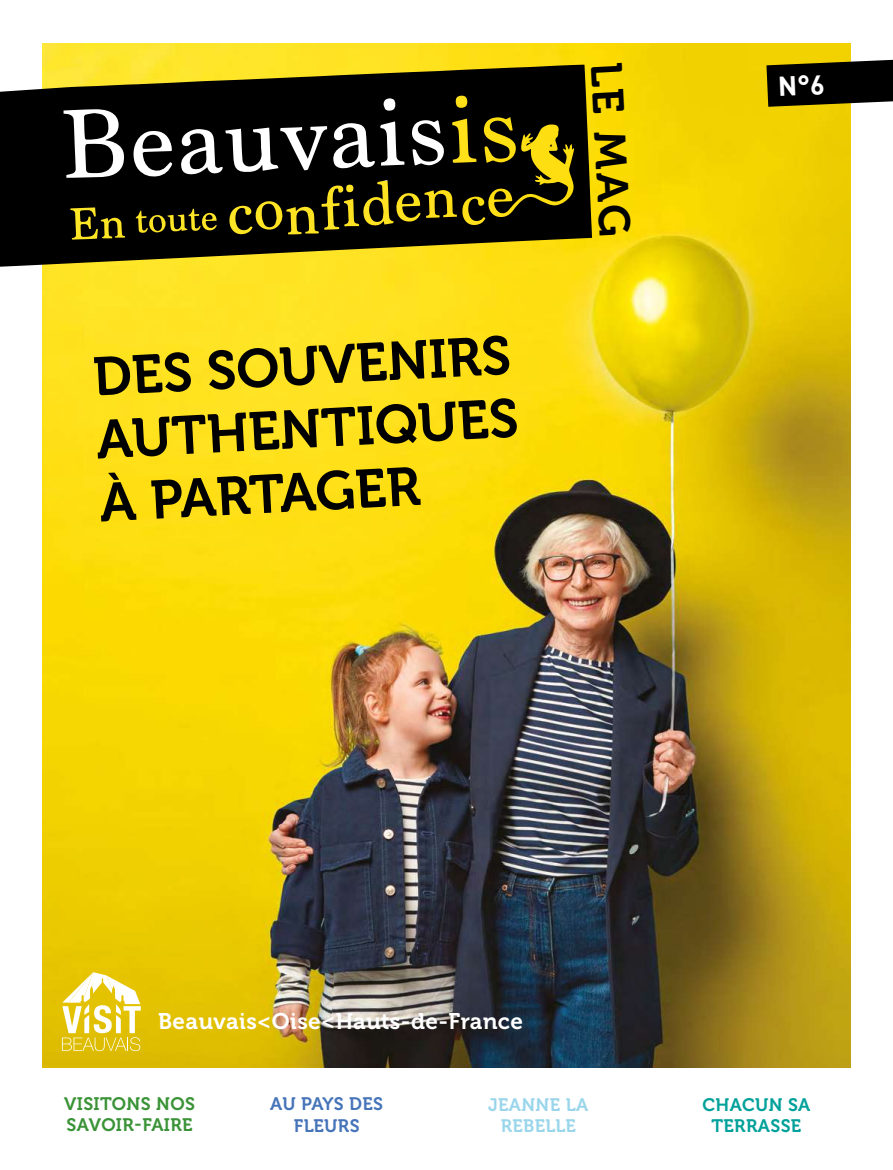
<style>
.page{position:relative;width:893px;height:1170px;background:#fff}
.page>*{position:absolute;margin:0;border:0;box-sizing:border-box;transform-origin:0 0}
.t1{font:54px/63px "Museo 700";color:#000;text-align:justify}
.t2{font:43.65px "Museo 700";color:#000}
.t3{font:22.5px "Museo 700";letter-spacing:.02em;color:#fff}
.t4{font:18px/21px "Museo 700";letter-spacing:.02em;color:#3a9336}
.t5{font:18px/21px "Museo 700";letter-spacing:.02em;color:#00a19a;text-align:center}
.t6{font:18px/21px "Museo 700";letter-spacing:.02em;color:#4674b9;text-align:center}
.t7{font:18px/21px "Museo 700";letter-spacing:.02em;color:#9ad6eb;text-align:center}
</style>
<div class="page">
<img style="left:42px;top:43px;width:808px;height:1024px">
<svg style="left:0;top:65px;width:592px;height:204px;background:#433d15"></svg>
<svg style="left:494px;top:190px;width:12px;height:10px"></svg>
<svg style="left:84px;top:113px;width:29px;height:60px"></svg>
<svg style="left:190px;top:150px;width:17px;height:20px"></svg>
<svg style="left:341px;top:144px;width:18px;height:20px"></svg>
<svg style="left:142px;top:134px;width:20px;height:15px"></svg>
<svg style="left:368px;top:199px;width:15px;height:23px"></svg>
<svg style="left:262px;top:203px;width:15px;height:24px"></svg>
<svg style="left:402px;top:195px;width:12px;height:9px"></svg>
<svg style="left:153px;top:217px;width:9px;height:14px"></svg>
<svg style="left:205px;top:214px;width:8px;height:6px"></svg>
<svg style="left:62px;top:972px;width:79px;height:78px"></svg>
<svg style="left:766px;top:60px;width:127px;height:47px;background:#1f1c09"></svg>
<p class="t1" style="left:92px;top:346px;width:424px;rotate:-3deg">DES SOUVENIRS AUTHENTIQUES À PARTAGER</p>
<p class="t2" style="left:630px;top:61px;width:176px;rotate:87deg">LE MAG</p>
<p class="t3" style="left:158px;top:1008px;width:366px">Beauvais&lt;Oise&lt;Hauts-de-France</p>
<p class="t4" style="left:64px;top:1093px;width:132px">VISITONS NOS<br>SAVOIR-FAIRE</p>
<p class="t6" style="left:270px;top:1093px;width:114px">AU PAYS DES<br>FLEURS</p>
<p class="t7" style="left:488px;top:1093px;width:102px">JEANNE LA<br>REBELLE</p>
<p class="t5" style="left:702px;top:1093px;width:110px">CHACUN SA<br>TERRASSE</p>
</div>
